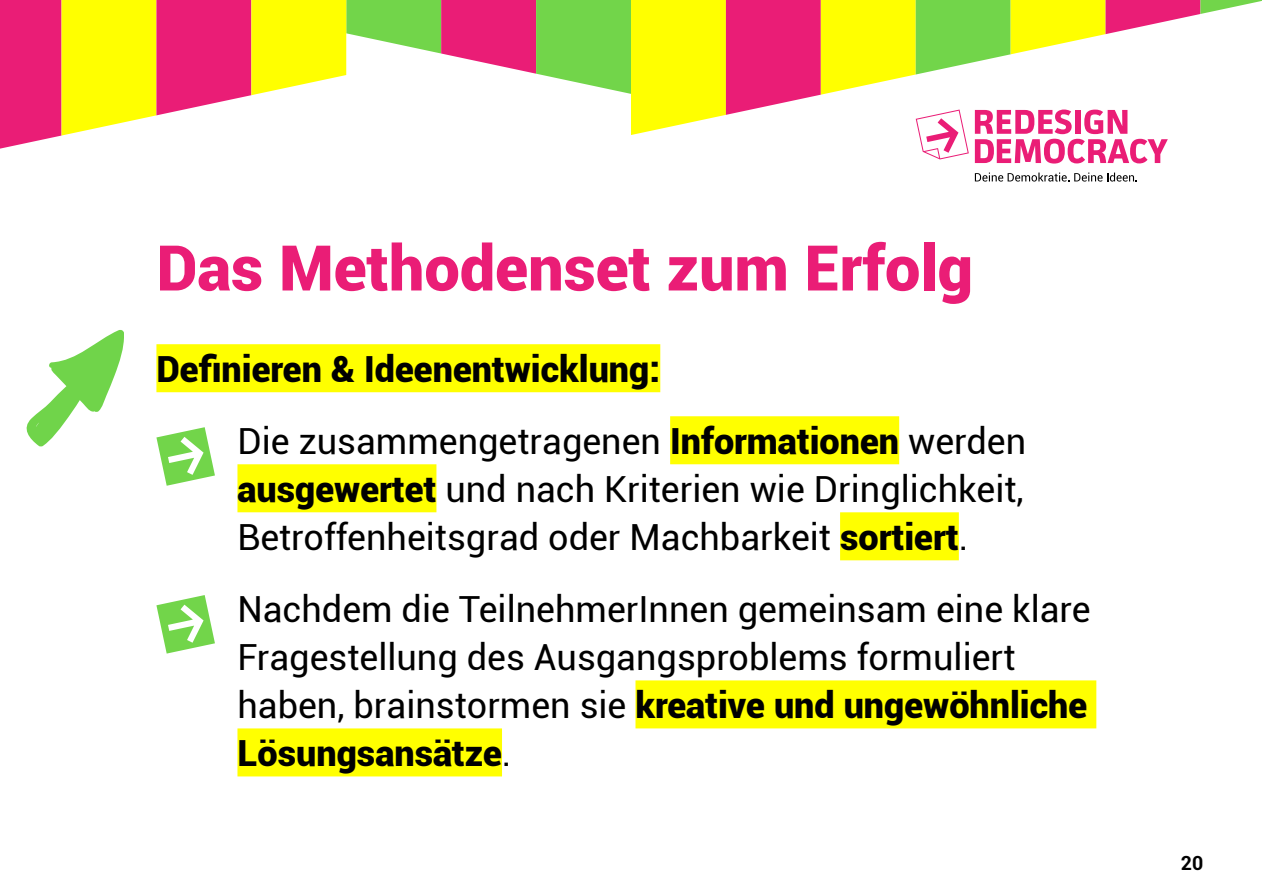
<style>
.page{position:relative;width:1262px;height:893px;background:#fff}
.page>*{position:absolute;margin:0;border:0;box-sizing:border-box;transform-origin:0 0}
.t1{font:900 63px "Roboto";color:#ea1d76}
.t2{font:36px/48px "Roboto";color:#000}
.t3{font:900 36px/72px "Roboto";color:#000}
.t4{font:700 19.5px "Roboto";color:#000}
.s1{font-weight:400}
.s2{font-weight:900}
</style>
<div class="page">
<svg style="left:974px;top:172px;width:162px;height:9px"></svg>
<svg style="left:0;top:0;width:1262px;height:163px"></svg>
<div style="left:156px;top:344px;width:504px;height:48px;background:#ff0"></div>
<div style="left:670px;top:416px;width:229px;height:48px;background:#ff0"></div>
<div style="left:237px;top:464px;width:199px;height:48px;background:#ff0"></div>
<div style="left:840px;top:512px;width:118px;height:48px;background:#ff0"></div>
<div style="left:635px;top:680px;width:461px;height:48px;background:#ff0"></div>
<div style="left:237px;top:728px;width:265px;height:48px;background:#ff0"></div>
<svg style="left:156px;top:427px;width:59px;height:58px"></svg>
<svg style="left:156px;top:595px;width:59px;height:58px"></svg>
<svg style="left:27px;top:330px;width:96px;height:116px"></svg>
<h1 class="t1" style="left:156px;top:223px;width:818px">Das Methodenset zum Erfolg</h1>
<p class="t3" style="left:237px;top:331px;width:790px;text-indent:-81px">Definieren &amp; Ideenentwicklung:<br><span class="s1">Die zusammengetragenen</span> Informationen <span class="s1">werden</span></p>
<p class="t2" style="left:237px;top:463px;width:787px"><span class="s2">ausgewertet</span> und nach Kriterien wie Dringlichkeit,<br>Betroffenheitsgrad oder Machbarkeit <span class="s2">sortiert</span>.</p>
<p class="t2" style="left:237px;top:583px;width:855px">Nachdem die TeilnehmerInnen gemeinsam eine klare Fragestellung des Ausgangsproblems formuliert haben, brainstormen sie <span class="s2">kreative und ungewöhnliche Lösungsansätze</span>.</p>
<p class="t4" style="left:1180px;top:849px;width:24px">20</p>
</div>
